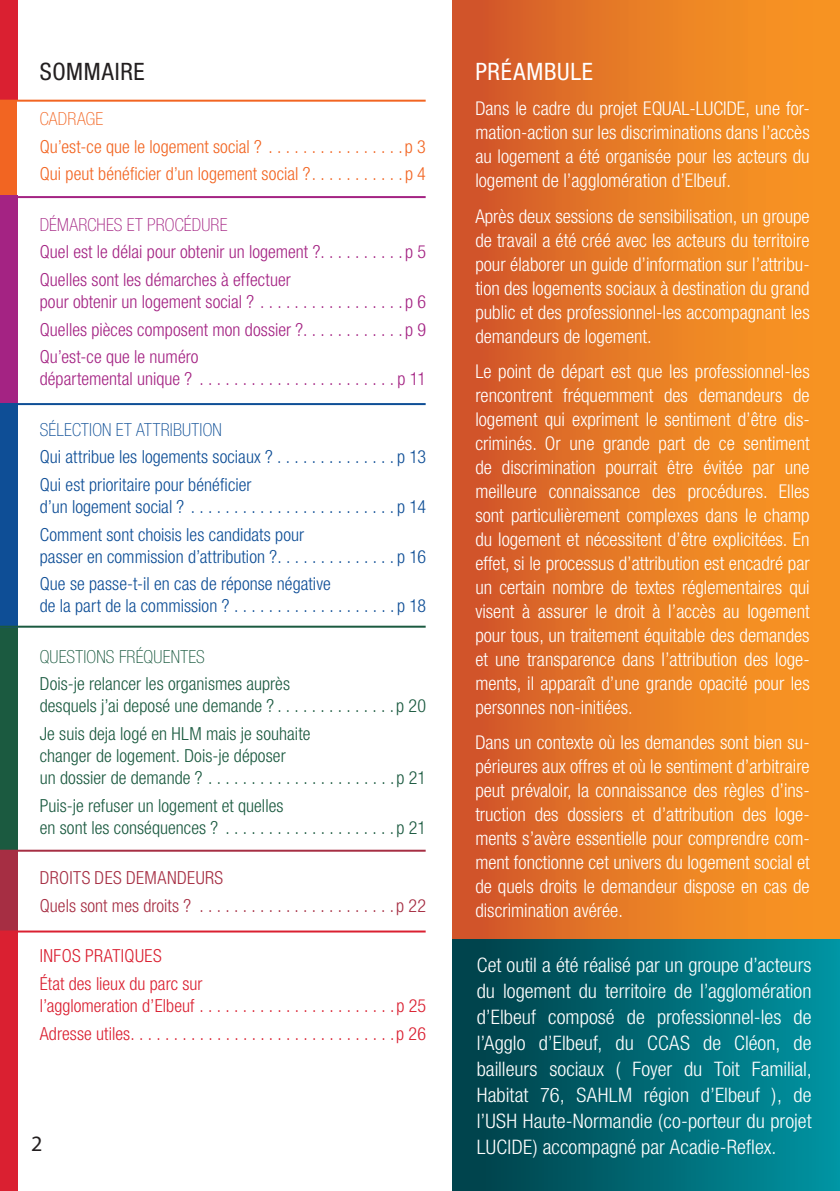
<style>
.page{position:relative;width:840px;height:1191px;background:#fff}
.page>*{position:absolute;margin:0;border:0;box-sizing:border-box;transform-origin:0 0}
.t1{font:condensed 24px "Helvetica Neue";letter-spacing:.03em;color:#fff}
.t2{font:condensed 24px "Helvetica Neue";letter-spacing:.025em;color:#231f20}
.t3{font:22px "Myriad Pro";color:#231f20}
.t4{font:300 condensed 20px/26px "Helvetica Neue";color:#fff;text-align:justify}
.t5{font:300 condensed 19px/24px "Helvetica Neue";color:#fff;text-align:justify}
.t6{font:300 condensed 18px/27.6px "Helvetica Neue";color:#0e4e96}
.t7{font:300 condensed 18px/22px "Helvetica Neue";color:#1b5a40}
.t8{font:300 condensed 18px/27.6px "Helvetica Neue";color:#a42383}
.t9{font:300 condensed 18px/27.6px "Helvetica Neue";letter-spacing:.005em;color:#da2031}
.t10{font:300 condensed 18px/27.6px "Helvetica Neue";color:#f26522}
.t11{font:300 condensed 18px/27.6px "Helvetica Neue";letter-spacing:.02em;color:#a62e43}
.t12{font:100 condensed 18px "Helvetica Neue";letter-spacing:.01em;color:#0e4e96}
.t13{font:100 condensed 18px "Helvetica Neue";letter-spacing:.01em;color:#a42383}
.t14{font:100 condensed 18px "Helvetica Neue";letter-spacing:.015em;color:#1b5a40}
.t15{font:100 condensed 18px "Helvetica Neue";letter-spacing:.015em;color:#f26522}
</style>
<div class="page">
<div style="left:452px;top:0;width:387px;height:941px;background:linear-gradient(to right,#d1572a,#fd9e21)"></div>
<div style="left:452px;top:939px;width:387px;height:252px;background:linear-gradient(to right,#003d45,#0094a2)"></div>
<div style="left:0;top:0;width:17px;height:1191px;background:#da2031"></div>
<div style="left:0;top:100px;width:17px;height:100px;background:#f26522"></div>
<div style="left:0;top:196px;width:17px;height:243px;background:#a42383"></div>
<div style="left:0;top:404px;width:17px;height:224px;background:#0e4e96"></div>
<div style="left:0;top:628px;width:17px;height:222px;background:#1b5a40"></div>
<div style="left:0;top:850px;width:17px;height:81px;background:#a62e43"></div>
<hr style="left:0;top:100px;width:425px;height:2px;background:#f26522">
<hr style="left:0;top:403px;width:425px;height:2px;background:#0e4e96">
<hr style="left:0;top:625px;width:425px;height:2px;background:#1b5a40">
<hr style="left:0;top:849px;width:425px;height:2px;background:#a62e43">
<hr style="left:0;top:930px;width:425px;height:2px;background:#da2031">
<hr style="left:0;top:196px;width:425px;height:2px;background:#a42383">
<p class="t2" style="left:40px;top:63px;width:106px">SOMMAIRE</p>
<p class="t15" style="left:40px;top:112px;width:65px">CADRAGE</p>
<p class="t10" style="left:40px;top:134px;width:387px">Qu’est-ce que le logement social ? . . . . . . . . . . . . . . . . p 3<br>Qui peut bénéficier d’un logement social ?. . . . . . . . . . . p 4</p>
<p class="t13" style="left:40px;top:218px;width:189px">DÉMARCHES ET PROCÉDURE</p>
<p class="t8" style="left:40px;top:240px;width:387px">Quel est le délai pour obtenir un logement ?. . . . . . . . . . p 5<br>Quelles sont les démarches à effectuer</p>
<p class="t8" style="left:40px;top:289px;width:387px;text-align:justify">pour obtenir un logement social ? . . . . . . . . . . . . . . . . . p 6<br>Quelles pièces composent mon dossier ?. . . . . . . . . . . . p 9<br>Qu’est-ce que le numéro</p>
<p class="t8" style="left:40px;top:367px;width:387px">départemental unique ? . . . . . . . . . . . . . . . . . . . . . . . p 11</p>
<p class="t12" style="left:40px;top:423px;width:184px">SÉLECTION ET ATTRIBUTION</p>
<p class="t6" style="left:40px;top:445px;width:387px">Qui attribue les logements sociaux ? . . . . . . . . . . . . . . p 13<br>Qui est prioritaire pour bénéficier</p>
<p class="t6" style="left:40px;top:494px;width:387px">d’un logement social ? . . . . . . . . . . . . . . . . . . . . . . . . p 14<br>Comment sont choisis les candidats pour</p>
<p class="t6" style="left:40px;top:544px;width:387px">passer en commission d’attribution ?. . . . . . . . . . . . . . p 16<br>Que se passe-t-il en cas de réponse négative</p>
<p class="t6" style="left:40px;top:594px;width:387px">de la part de la commission ? . . . . . . . . . . . . . . . . . . . p 18</p>
<p class="t14" style="left:40px;top:650px;width:166px">QUESTIONS FRÉQUENTES</p>
<p class="t7" style="left:40px;top:674px;width:387px">Dois-je relancer les organismes auprès<br>desquels j’ai deposé une demande ? . . . . . . . . . . . . . .p 20</p>
<p class="t7" style="left:40px;top:724px;width:387px">Je suis deja logé en HLM mais je souhaite<br>changer de logement. Dois-je déposer<br>un dossier de demande ? . . . . . . . . . . . . . . . . . . . . . .p 21</p>
<p class="t7" style="left:40px;top:796px;width:387px">Puis-je refuser un logement et quelles<br>en sont les conséquences ? . . . . . . . . . . . . . . . . . . . .p 21</p>
<p class="t11" style="left:40px;top:865px;width:387px">DROITS DES DEMANDEURS<br>Quels sont mes droits ? . . . . . . . . . . . . . . . . . . . . . . .p 22</p>
<p class="t9" style="left:40px;top:943px;width:164px">INFOS PRATIQUES<br>État des lieux du parc sur</p>
<p class="t9" style="left:40px;top:993px;width:388px">l’agglomeration d’Elbeuf . . . . . . . . . . . . . . . . . . . . . . .p 25<br>Adresse utiles. . . . . . . . . . . . . . . . . . . . . . . . . . . . . . .p 26</p>
<p class="t1" style="left:475px;top:63px;width:119px">PRÉAMBULE</p>
<p class="t5" style="left:475px;top:98px;width:336px">Dans le cadre du projet EQUAL-LUCIDE, une for&shy;mation-action sur les discriminations dans l’accès au logement a été organisée pour les acteurs du logement de l’agglomération d’Elbeuf.</p>
<p class="t5" style="left:475px;top:205px;width:336px">Après deux sessions de sensibilisation, un groupe de travail a été créé avec les acteurs du territoire pour élaborer un guide d’information sur l’attribu&shy;tion des logements sociaux à destination du grand public et des professionnel-les accompagnant les demandeurs de logement.</p>
<p class="t5" style="left:475px;top:361px;width:336px">Le point de départ est que les professionnel-les rencontrent fréquemment des demandeurs de logement qui expriment le sentiment d’être dis&shy;criminés. Or une grande part de ce sentiment de discrimination pourrait être évitée par une meilleure connaissance des procédures. Elles sont particulièrement complexes dans le champ du logement et nécessitent d’être explicitées. En effet, si le processus d’attribution est encadré par un certain nombre de textes réglementaires qui visent à assurer le droit à l’accès au logement pour tous, un traitement équitable des demandes et une transparence dans l’attribution des loge&shy;ments, il apparaît d’une grande opacité pour les personnes non-initiées.</p>
<p class="t5" style="left:475px;top:732px;width:336px">Dans un contexte où les demandes sont bien su&shy;périeures aux offres et où le sentiment d’arbitraire peut prévaloir, la connaissance des règles d’ins&shy;truction des dossiers et d’attribution des loge&shy;ments s’avère essentielle pour comprendre com&shy;ment fonctionne cet univers du logement social et de quels droits le demandeur dispose en cas de discrimination avérée.</p>
<p class="t4" style="left:476px;top:953px;width:336px">Cet outil a été réalisé par un groupe d’acteurs du logement du territoire de l’agglomération d’Elbeuf composé de professionnel-les de l’Agglo d’Elbeuf, du CCAS de Cléon, de bailleurs sociaux ( Foyer du Toit Familial, Habitat 76, SAHLM région d’Elbeuf ), de l’USH Haute-Normandie (co-porteur du projet</p>
<p class="t3" style="left:31px;top:1135px;width:13px">2</p>
<p class="t4" style="left:476px;top:1135px;width:301px">LUCIDE) accompagné par Acadie-Reflex.</p>
</div>
